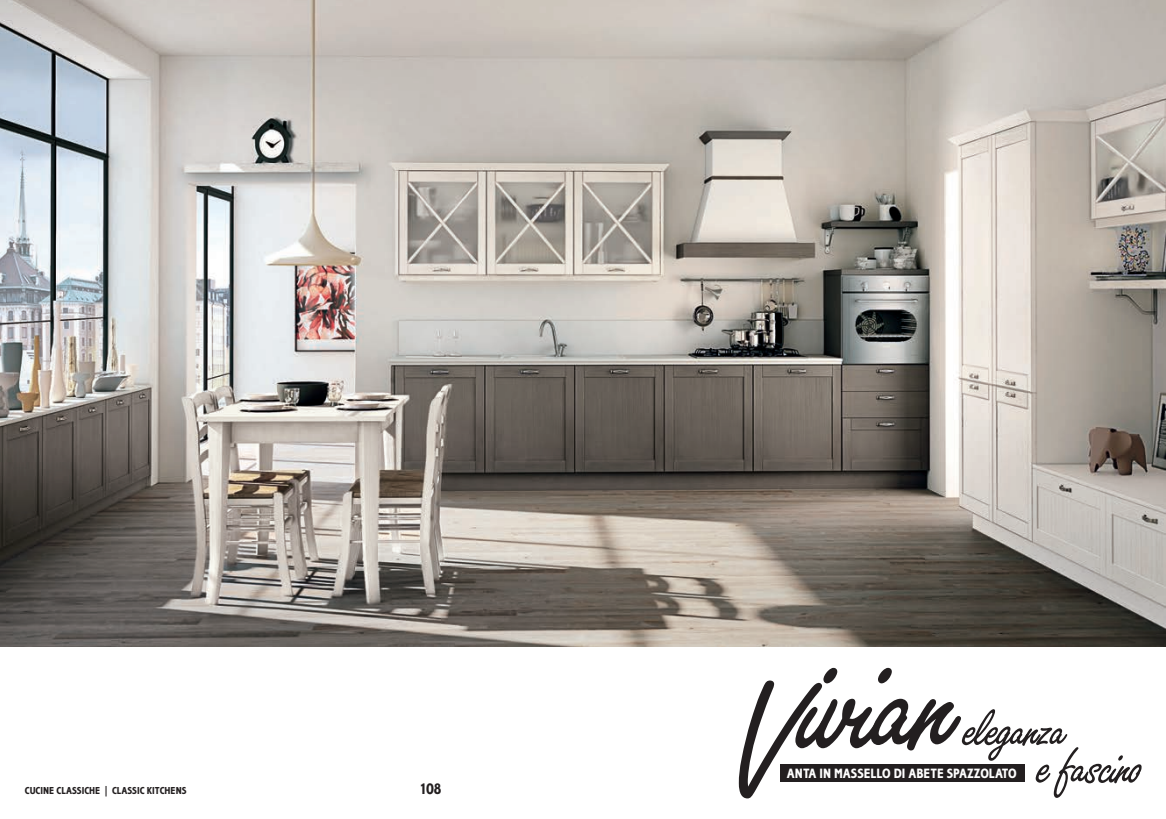
<style>
.page{position:relative;width:1166px;height:819px;background:#fff}
.page>*{position:absolute;margin:0;border:0;box-sizing:border-box;transform-origin:0 0}
.t1{font:168.79px "Freestyle Script Std";color:#231f20}
.t2{font:57.14px "Freestyle Script Std";color:#231f20}
.t3{font:700 condensed 15.75px "Corinthian Std";color:#231f20}
.t4{font:700 condensed 14px "Corinthian Std";color:#fff}
.t5{font:700 condensed 10.5px "Corinthian Std";color:#231f20}
</style>
<div class="page">
<img style="left:0;top:0;width:1166px;height:646px">
<div style="left:780px;top:764px;width:244px;height:17px;background:#231f20"></div>
<p class="t5" style="left:25px;top:784px;width:163px">CUCINE CLASSICHE | CLASSIC KITCHENS</p>
<p class="t3" style="left:421px;top:779px;width:22px">108</p>
<h1 class="t1" style="left:726px;top:609px;width:227px">Vivian</h1>
<h2 class="t2" style="left:962px;top:698px;width:103px">eleganza</h2>
<h2 class="t2" style="left:1036px;top:735px;width:106px">e fascino</h2>
<p class="t4" style="left:787px;top:765px;width:231px">ANTA IN MASSELLO DI ABETE SPAZZOLATO</p>
</div>
